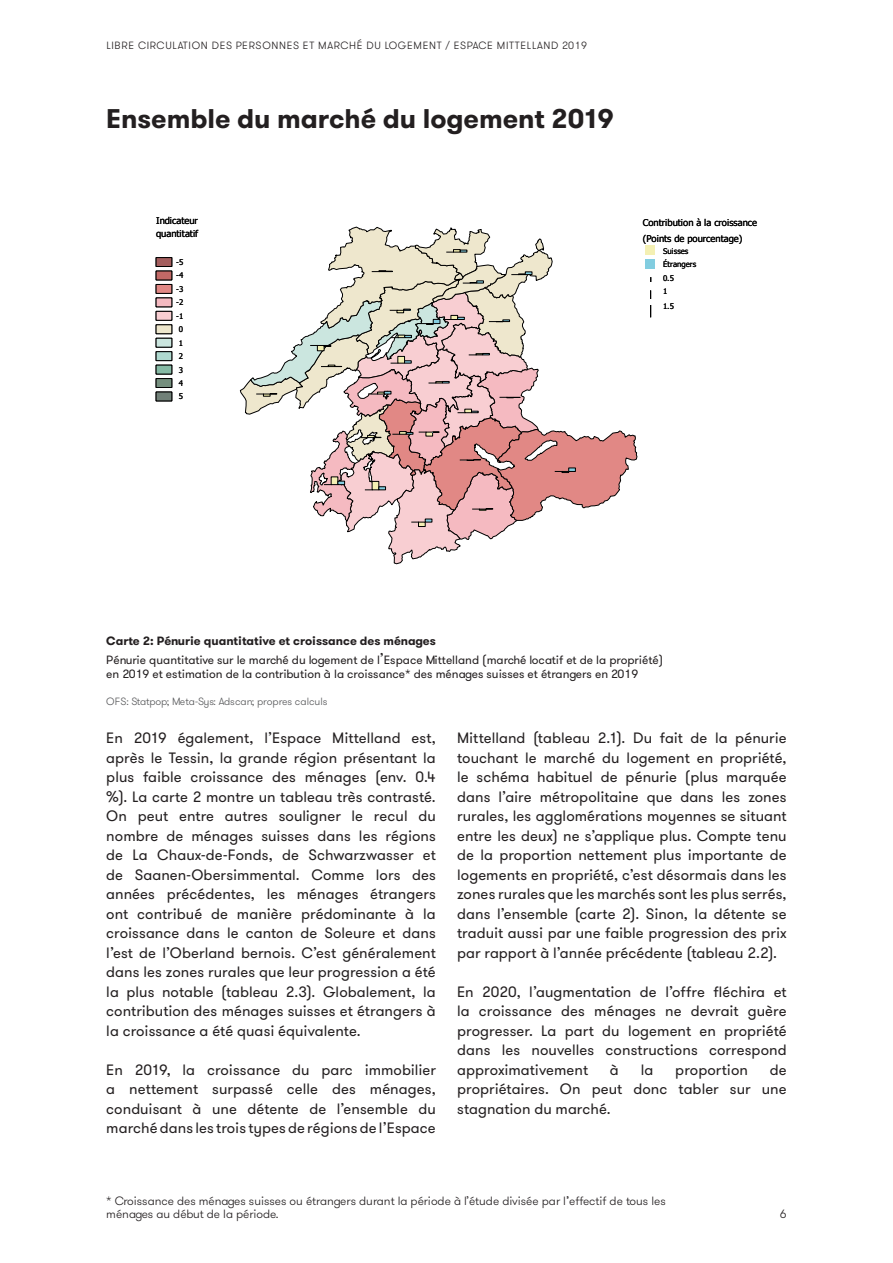
<style>
.page{position:relative;width:893px;height:1263px;background:#fff}
.page>*{position:absolute;margin:0;border:0;box-sizing:border-box;transform-origin:0 0}
.Titel{font:700 27px "GT Walsheim";letter-spacing:-.005em;color:#231f20}
.Lauftext{font:15px/19.5px "GT Walsheim";letter-spacing:.005em;color:#231f20;text-align:justify}
.Bildquelle{font:12px "GT Walsheim";color:#231f20}
.t1{font:300 12px/13.5px "GT Walsheim";color:#231f20}
.Bildquelle-2{font:700 12px "GT Walsheim";color:#231f20}
.t2{font:300 10.5px "GT Walsheim";letter-spacing:.065em;color:#231f20}
.Bildquelle-3{font:300 10.5px "GT Walsheim";color:#57585a}
.t3{font:9.45px/13.6px "Tahoma";color:#000}
.t4{font:7.8px/13.5px "Tahoma";letter-spacing:.01em;color:#000;text-align:center}
.s1{font-size:15px}
.s2{font-weight:400}
</style>
<div class="page">
<svg style="left:240px;top:226px;width:397px;height:338px"></svg>
<div style="left:156px;top:257px;width:16px;height:10px;background:#a45e5e;border:1px solid #000"></div>
<div style="left:156px;top:271px;width:16px;height:9px;background:#c16966"></div>
<div style="left:156px;top:284px;width:16px;height:10px;background:#e18885;border:1px solid #000"></div>
<div style="left:156px;top:298px;width:16px;height:9px;background:#f5bac1"></div>
<div style="left:156px;top:311px;width:16px;height:10px;background:#f8ced2;border:1px solid #000"></div>
<div style="left:156px;top:324px;width:16px;height:10px;background:#eee7cd;border:1px solid #000"></div>
<div style="left:156px;top:338px;width:16px;height:9px;background:#cbe6df;border:1px solid #000"></div>
<div style="left:156px;top:351px;width:16px;height:10px;background:#afd9cf;border:1px solid #000"></div>
<div style="left:156px;top:365px;width:16px;height:9px;background:#86baa5"></div>
<div style="left:156px;top:378px;width:16px;height:10px;background:#758f7e;border:1px solid #000"></div>
<div style="left:156px;top:392px;width:16px;height:9px;background:#718078;border:1px solid #000"></div>
<svg style="left:645px;top:246px;width:9px;height:22px"></svg>
<p class="t2" style="left:106px;top:39px;width:482px">LIBRE CIRCULATION DES PERSONNES ET MARCHÉ DU LOGEMENT / ESPACE MITTELLAND 2019</p>
<p class="Titel" style="left:106px;top:101px;width:509px">Ensemble du marché du logement 2019</p>
<p class="t3" style="left:156px;top:213px;width:44px">Indicateur quantitatif</p>
<p class="t4" style="left:176px;top:255px;width:9px">-5 -4 -3 -2 -1<br>0<br>1<br>2<br>3<br>4<br>5</p>
<p class="t3" style="left:643px;top:215px;width:116px">Contribution à la croissance</p>
<p class="t3" style="left:643px;top:231px;width:101px">(Points de pourcentage)</p>
<p class="t4" style="left:663px;top:244px;width:35px;text-align:left">Suisses<br>Étrangers<br>0.5<br>1</p>
<p class="t4" style="left:663px;top:299px;width:13px">1.5</p>
<p class="Bildquelle-2" style="left:106px;top:633px;width:331px">Carte 2: Pénurie quantitative et croissance des ménages</p>
<p class="Bildquelle" style="left:106px;top:652px;width:558px">Pénurie quantitative sur le marché du logement de l<span class="s1">’</span>Espace Mittelland (marché locatif et de la propriété)</p>
<p class="Bildquelle" style="left:106px;top:667px;width:533px">en 2019 et estimation de la contribution à la croissance* des ménages suisses et étrangers en 2019</p>
<p class="Bildquelle-3" style="left:106px;top:695px;width:223px">OFS: Statpop; Meta-Sys: Adscan; propres calculs</p>
<p class="Lauftext" style="left:106px;top:728px;width:331px">En 2019 également, l’Espace Mittelland est, après le Tessin, la grande région présentant la plus faible croissance des ménages (env. 0.4 %). La carte 2 montre un tableau très contrasté.<br>On peut entre autres souligner le recul du nombre de ménages suisses dans les régions de La Chaux-de-Fonds, de Schwarzwasser et de Saanen-Obersimmental. Comme lors des années précédentes, les ménages étrangers ont contribué de manière prédominante à la croissance dans le canton de Soleure et dans l’est de l’Oberland bernois. C’est généralement dans les zones rurales que leur progression a été la plus notable (tableau 2.3). Globalement, la contribution des ménages suisses et étrangers à la croissance a été quasi équivalente.</p>
<p class="Lauftext" style="left:106px;top:1060px;width:331px">En 2019, la croissance du parc immobilier a nettement surpassé celle des ménages, conduisant à une détente de l’ensemble du marché dans les trois types de régions de l’Espace</p>
<p class="Lauftext" style="left:457px;top:728px;width:331px">Mittelland (tableau 2.1). Du fait de la pénurie touchant le marché du logement en propriété, le schéma habituel de pénurie (plus marquée dans l’aire métropolitaine que dans les zones rurales, les agglomérations moyennes se situant entre les deux) ne s’applique plus. Compte tenu de la proportion nettement plus importante de logements en propriété, c’est désormais dans les zones rurales que les marchés sont les plus serrés, dans l’ensemble (carte 2). Sinon, la détente se traduit aussi par une faible progression des prix par rapport à l’année précédente (tableau 2.2).</p>
<p class="Lauftext" style="left:457px;top:982px;width:331px">En 2020, l’augmentation de l’offre fléchira et la croissance des ménages ne devrait guère progresser. La part du logement en propriété dans les nouvelles constructions correspond approximativement</p>
<p class="Lauftext" style="left:610px;top:1060px;width:10px">à</p>
<p class="Lauftext" style="left:641px;top:1060px;width:14px">la</p>
<p class="Lauftext" style="left:675px;top:1060px;width:74px">proportion</p>
<p class="Lauftext" style="left:457px;top:1060px;width:331px;text-indent:313px">de propriétaires. On peut donc tabler sur une stagnation du marché.</p>
<p class="t1" style="left:106px;top:1194px;width:561px">* Croissance des ménages suisses ou étrangers durant la période à l’étude divisée par l<span class="s2">’</span>effectif de tous les ménages au début de la période.</p>
<p class="t1" style="left:780px;top:1207px;width:8px">6</p>
</div>
